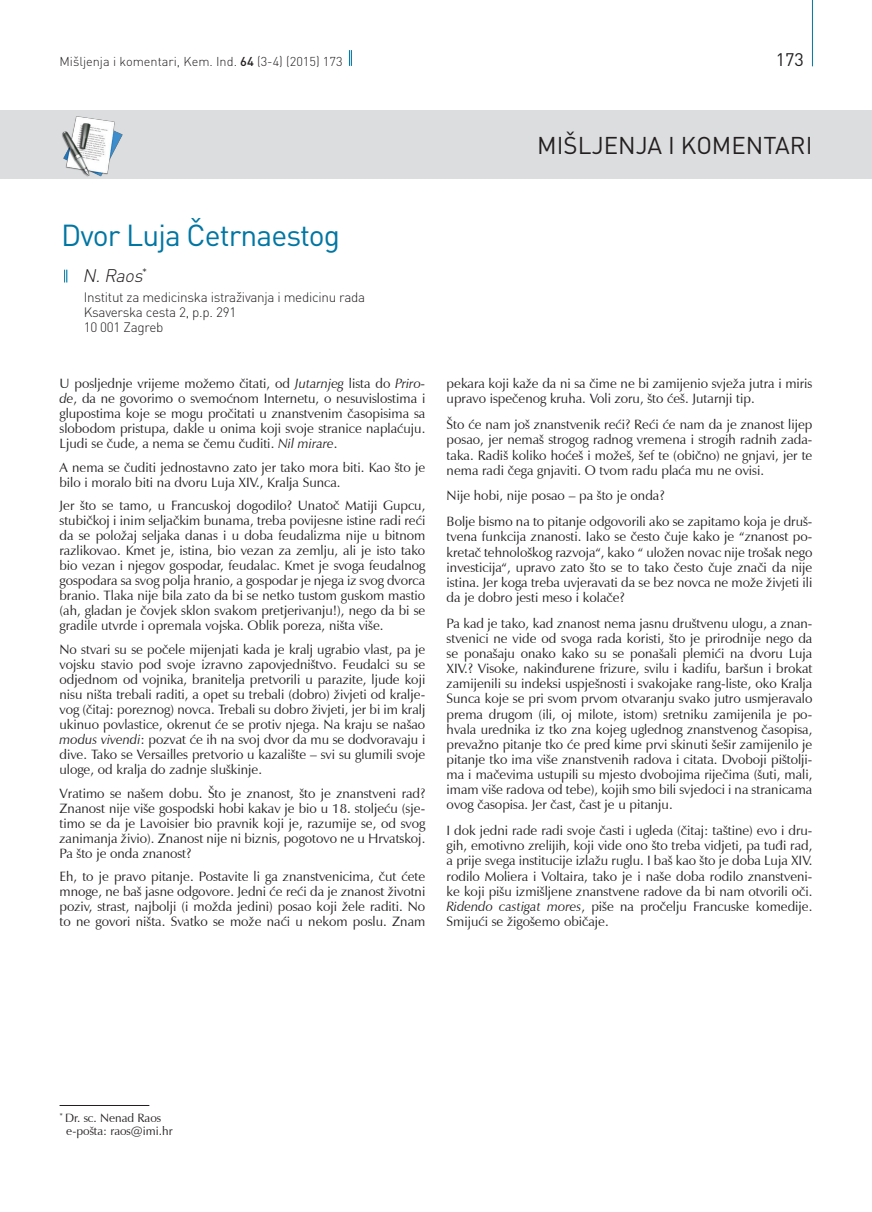
<style>
.page{position:relative;width:872px;height:1212px;background:#fff}
.page>*{position:absolute;margin:0;border:0;box-sizing:border-box;transform-origin:0 0}
._23_Naslov_rubrike{font:30px "DIN Pro";letter-spacing:-.03em;color:#0076a3}
.t1{font:24px "DIN Pro";color:#231f20}
._24_Autor_rubrike{font:italic 300 18px "DIN Pro";color:#231f20}
.t2{font:18px "DIN Pro";color:#231f20}
._26_Tekst_rubrike{font:13.5px/15px "Zapf Humanist Roman KUI";color:#231f20;text-align:justify}
._25_Adresa_autora_ru{font:300 13.5px/15px "DIN Pro";letter-spacing:-.02em;color:#231f20}
.t3{font:300 12.75px "DIN Pro";color:#231f20}
._06_AUTOR_ZA_DOPISIV{font:12px "Zapf Humanist Roman KUI";color:#231f20}
.s1{font-weight:500}
.s2{font-family:"Zapf Humanist Italic KUI"}
</style>
<div class="page">
<hr style="left:812px;top:0;width:1px;height:66px;background:#0076a3">
<svg style="left:349px;top:50px;width:3px;height:16px"></svg>
<div style="left:0;top:111px;width:872px;height:68px;background:#dcdddf"></div>
<svg style="left:64px;top:270px;width:3px;height:12px"></svg>
<hr style="left:60px;top:1105px;width:89px;height:1px;background:#231f20">
<img style="left:62px;top:116px;width:61px;height:61px">
<p class="t3" style="left:60px;top:53px;width:284px">Mišljenja i komentari, Kem. Ind. <span class="s1">64</span> (3-4) (2015) 173</p>
<p class="t2" style="left:775px;top:47px;width:30px">173</p>
<h2 class="t1" style="left:537px;top:129px;width:277px">MIŠLJENJA I KOMENTARI</h2>
<p class="_23_Naslov_rubrike" style="left:61px;top:215px;width:280px">Dvor Luja Četrnaestog</p>
<p class="_24_Autor_rubrike" style="left:82px;top:264px;width:66px">N.Raos<sup>*</sup></p>
<p class="_25_Adresa_autora_ru" style="left:84px;top:289px;width:283px">Institut za medicinska istraživanja i medicinu rada<br>Ksaverska cesta 2, p.p. 291<br>10 001 Zagreb</p>
<p class="_26_Tekst_rubrike" style="left:60px;top:377px;width:367px">U posljednje vrijeme možemo čitati, od <span class="s2">Jutarnjeg</span> lista do <span class="s2">Priro&shy;de</span>, da ne govorimo o svemoćnom Internetu, o nesuvislostima i glupostima koje se mogu pročitati u znanstvenim časopisima sa slobodom pristupa, dakle u onima koji svoje stranice naplaćuju.<br>Ljudi se čude, a nema se čemu čuditi. <span class="s2">Nil mirare</span>.</p>
<p class="_26_Tekst_rubrike" style="left:60px;top:460px;width:367px">A nema se čuditi jednostavno zato jer tako mora biti. Kao što je bilo i moralo biti na dvoru Luja XIV., Kralja Sunca.</p>
<p class="_26_Tekst_rubrike" style="left:60px;top:499px;width:367px">Jer što se tamo, u Francuskoj dogodilo? Unatoč Matiji Gupcu, stubičkoj i inim seljačkim bunama, treba povijesne istine radi reći da se položaj seljaka danas i u doba feudalizma nije u bitnom razlikovao. Kmet je, istina, bio vezan za zemlju, ali je isto tako bio vezan i njegov gospodar, feudalac. Kmet je svoga feudalnog gospodara sa svog polja hranio, a gospodar je njega iz svog dvorca branio. Tlaka nije bila zato da bi se netko tustom guskom mastio (ah, gladan je čovjek sklon svakom pretjerivanju!), nego da bi se gradile utvrde i opremala vojska. Oblik poreza, ništa više.</p>
<p class="_26_Tekst_rubrike" style="left:60px;top:643px;width:367px">No stvari su se počele mijenjati kada je kralj ugrabio vlast, pa je vojsku stavio pod svoje izravno zapovjedništvo. Feudalci su se odjednom od vojnika, branitelja pretvorili u parazite, ljude koji nisu ništa trebali raditi, a opet su trebali (dobro) živjeti od kralje&shy;vog (čitaj: poreznog) novca. Trebali su dobro živjeti, jer bi im kralj ukinuo povlastice, okrenut će se protiv njega. Na kraju se našao <span class="s2">modus vivendi</span>: pozvat će ih na svoj dvor da mu se dodvoravaju i dive. Tako se Versailles pretvorio u kazalište – svi su glumili svoje uloge, od kralja do zadnje sluškinje.</p>
<p class="_26_Tekst_rubrike" style="left:60px;top:786px;width:367px">Vratimo se našem dobu. Što je znanost, što je znanstveni rad?<br>Znanost nije više gospodski hobi kakav je bio u 18. stoljeću (sje&shy;timo se da je Lavoisier bio pravnik koji je, razumije se, od svog zanimanja živio). Znanost nije ni biznis, pogotovo ne u Hrvatskoj.<br>Pa što je onda znanost?</p>
<p class="_26_Tekst_rubrike" style="left:60px;top:870px;width:367px">Eh, to je pravo pitanje. Postavite li ga znanstvenicima, čut ćete mnoge, ne baš jasne odgovore. Jedni će reći da je znanost životni poziv, strast, najbolji (i možda jedini) posao koji žele raditi. No to ne govori ništa. Svatko se može naći u nekom poslu. Znam</p>
<p class="_26_Tekst_rubrike" style="left:446px;top:377px;width:367px">pekara koji kaže da ni sa čime ne bi zamijenio svježa jutra i miris upravo ispečenog kruha. Voli zoru, što ćeš. Jutarnji tip.</p>
<p class="_26_Tekst_rubrike" style="left:446px;top:418px;width:367px">Što će nam još znanstvenik reći? Reći će nam da je znanost lijep posao, jer nemaš strogog radnog vremena i strogih radnih zada&shy;taka. Radiš koliko hoćeš i možeš, šef te (obično) ne gnjavi, jer te nema radi čega gnjaviti. O tvom radu plaća mu ne ovisi.</p>
<p class="_26_Tekst_rubrike" style="left:446px;top:489px;width:219px">Nije hobi, nije posao – pa što je onda?</p>
<p class="_26_Tekst_rubrike" style="left:446px;top:515px;width:367px">Bolje bismo na to pitanje odgovorili ako se zapitamo koja je druš&shy;tvena funkcija znanosti. Iako se često čuje kako je “znanost po&shy;kretač tehnološkog razvoja“, kako “ uložen novac nije trošak nego investicija“, upravo zato što se to tako često čuje znači da nije istina. Jer koga treba uvjeravati da se bez novca ne može živjeti ili da je dobro jesti meso i kolače?</p>
<p class="_26_Tekst_rubrike" style="left:446px;top:616px;width:367px">Pa kad je tako, kad znanost nema jasnu društvenu ulogu, a znan&shy;stvenici ne vide od svoga rada koristi, što je prirodnije nego da se ponašaju onako kako su se ponašali plemići na dvoru Luja XIV.? Visoke, nakinđurene frizure, svilu i kadifu, baršun i brokat zamijenili su indeksi uspješnosti i svakojake rang-liste, oko Kralja Sunca koje se pri svom prvom otvaranju svako jutro usmjeravalo prema drugom (ili, oj milote, istom) sretniku zamijenila je po&shy;hvala urednika iz tko zna kojeg uglednog znanstvenog časopisa, prevažno pitanje tko će pred kime prvi skinuti šešir zamijenilo je pitanje tko ima više znanstvenih radova i citata. Dvoboji pištolji&shy;ma i mačevima ustupili su mjesto dvobojima riječima (šuti, mali, imam više radova od tebe), kojih smo bili svjedoci i na stranicama ovog časopisa. Jer čast, čast je u pitanju.</p>
<p class="_26_Tekst_rubrike" style="left:446px;top:824px;width:367px">I dok jedni rade radi svoje časti i ugleda (čitaj: taštine) evo i dru&shy;gih, emotivno zrelijih, koji vide ono što treba vidjeti, pa tuđi rad, a prije svega institucije izlažu ruglu. I baš kao što je doba Luja XIV. rodilo Moliera i Voltaira, tako je i naše doba rodilo znanstveni&shy;ke koji pišu izmišljene znanstvene radove da bi nam otvorili oči.<br><span class="s2">Ridendo castigat mores</span>, piše na pročelju Francuske komedije.<br>Smijući se žigošemo običaje.</p>
<p class="_06_AUTOR_ZA_DOPISIV" style="left:60px;top:1109px;width:103px"><sup>*</sup> Dr. sc. Nenad Raos</p>
<p class="_06_AUTOR_ZA_DOPISIV" style="left:66px;top:1123px;width:108px">e-pošta: raos@imi.hr</p>
</div>
